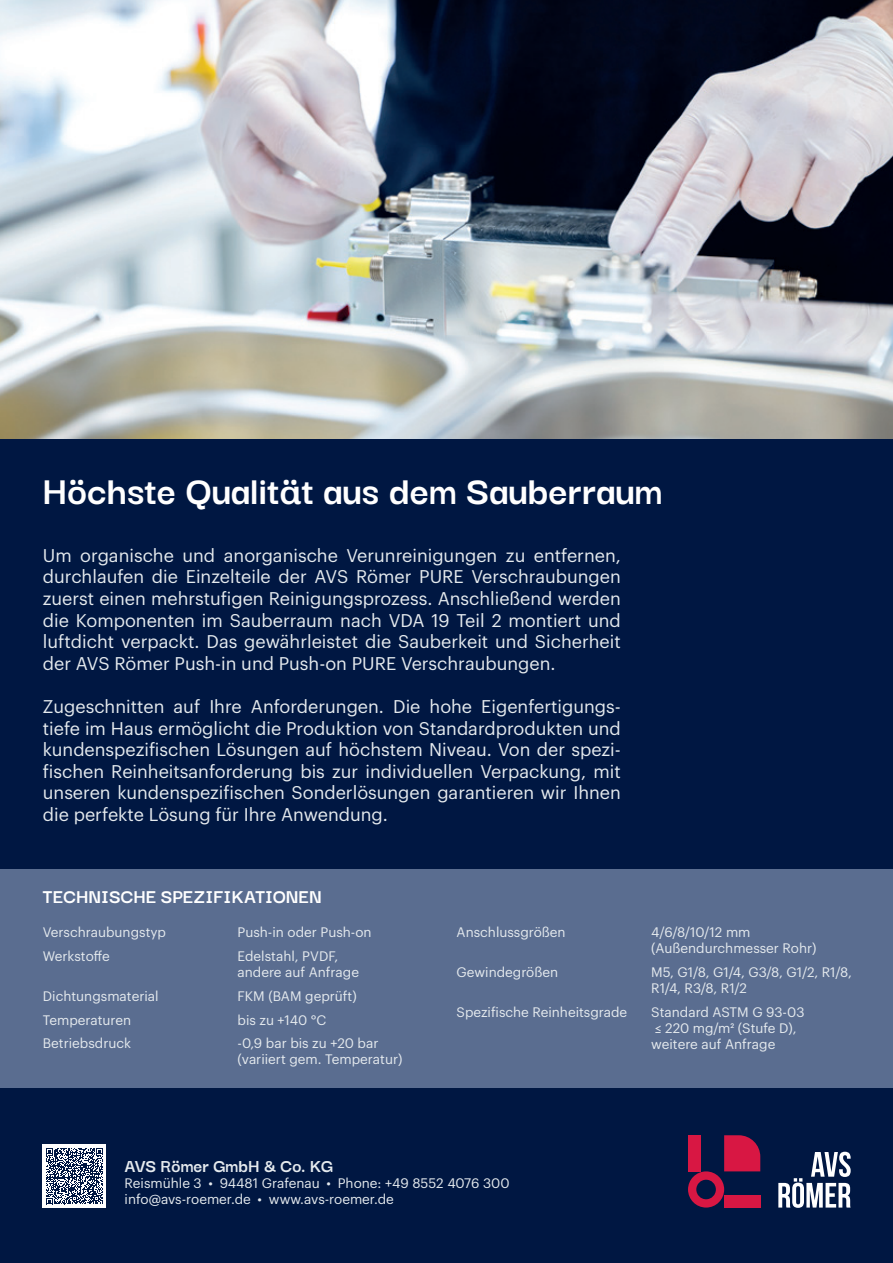
<style>
.page{position:relative;width:893px;height:1263px;background:#001742}
.page>*{position:absolute;margin:0;border:0;box-sizing:border-box;transform-origin:0 0}
.t1{font:700 42px "Darker Grotesque";color:#fff}
.t2{font:700 21px "Darker Grotesque";color:#fff}
.t3{font:700 19.5px "Darker Grotesque";color:#e5eaee}
.t4{font:18px/21.6px "Graphik";color:#e5eaee;text-align:justify}
.t5{font:13.5px/16.2px "Graphik";color:#e5eaee}
</style>
<div class="page">
<div style="left:0;top:869px;width:893px;height:218px;background:#5a6d90"></div>
<img style="left:0;top:0;width:893px;height:439px">
<div style="left:43px;top:1144px;width:63px;height:64px;background:#fff"></div>
<svg style="left:46px;top:1148px;width:57px;height:56px"></svg>
<svg style="left:688px;top:1135px;width:72px;height:72px"></svg>
<svg style="left:778px;top:1152px;width:73px;height:56px"></svg>
<h1 class="t1" style="left:43px;top:460px;width:621px">Höchste Qualität aus dem Sauberraum</h1>
<p class="t4" style="left:43px;top:543px;width:579px">Um organische und anorganische Verunreinigungen zu entfernen, durchlaufen die Einzelteile der AVS Römer PURE Verschraubungen zuerst einen mehrstufigen Reinigungsprozess. Anschließend werden die Komponenten im Sauberraum nach VDA 19 Teil 2 montiert und luftdicht verpackt. Das gewährleistet die Sauberkeit und Sicherheit der AVS Römer Push-in und Push-on PURE Verschraubungen.</p>
<p class="t4" style="left:43px;top:694px;width:579px">Zugeschnitten auf Ihre Anforderungen. Die hohe Eigenfertigungs&shy;tiefe im Haus ermöglicht die Produktion von Standardprodukten und kundenspezifischen Lösungen auf höchstem Niveau. Von der spezi&shy;fischen Reinheitsanforderung bis zur individuellen Verpackung, mit unseren kundenspezifischen Sonderlösungen garantieren wir Ihnen die perfekte Lösung für Ihre Anwendung.</p>
<p class="t2" style="left:43px;top:880px;width:280px">TECHNISCHE SPEZIFIKATIONEN</p>
<p class="t5" style="left:43px;top:923px;width:125px">Verschraubungstyp</p>
<p class="t5" style="left:238px;top:923px;width:136px">Push-in oder Push-on</p>
<p class="t5" style="left:43px;top:947px;width:68px">Werkstoffe</p>
<p class="t5" style="left:238px;top:947px;width:123px">Edelstahl, PVDF, andere auf Anfrage</p>
<p class="t5" style="left:43px;top:987px;width:117px">Dichtungsmaterial</p>
<p class="t5" style="left:238px;top:987px;width:121px">FKM (BAM geprüft)</p>
<p class="t5" style="left:43px;top:1010px;width:90px">Temperaturen</p>
<p class="t5" style="left:238px;top:1010px;width:90px">bis zu +140 °C</p>
<p class="t5" style="left:43px;top:1034px;width:90px">Betriebsdruck</p>
<p class="t5" style="left:238px;top:1034px;width:166px">-0,9 bar bis zu +20 bar (variiert gem. Temperatur)</p>
<p class="t5" style="left:457px;top:923px;width:111px">Anschlussgrößen</p>
<p class="t5" style="left:651px;top:923px;width:167px">4/6/8/10/12 mm (Außendurchmesser Rohr)</p>
<p class="t5" style="left:457px;top:963px;width:103px">Gewindegrößen</p>
<p class="t5" style="left:651px;top:963px;width:202px">M5, G1/8, G1/4, G3/8, G1/2, R1/8,<br>R1/4, R3/8, R1/2</p>
<p class="t5" style="left:457px;top:1003px;width:172px">Spezifische Reinheitsgrade</p>
<p class="t5" style="left:651px;top:1003px;width:155px">Standard ASTM G 93-03 ≤ 220 mg/m² (Stufe D), weitere auf Anfrage</p>
<p class="t3" style="left:125px;top:1151px;width:210px">AVS Römer GmbH &amp; Co. KG</p>
<p class="t5" style="left:125px;top:1174px;width:386px">Reismühle 3 • 94481 Grafenau • Phone: +49 8552 4076 300 info@avs-roemer.de • www.avs-roemer.de</p>
</div>
